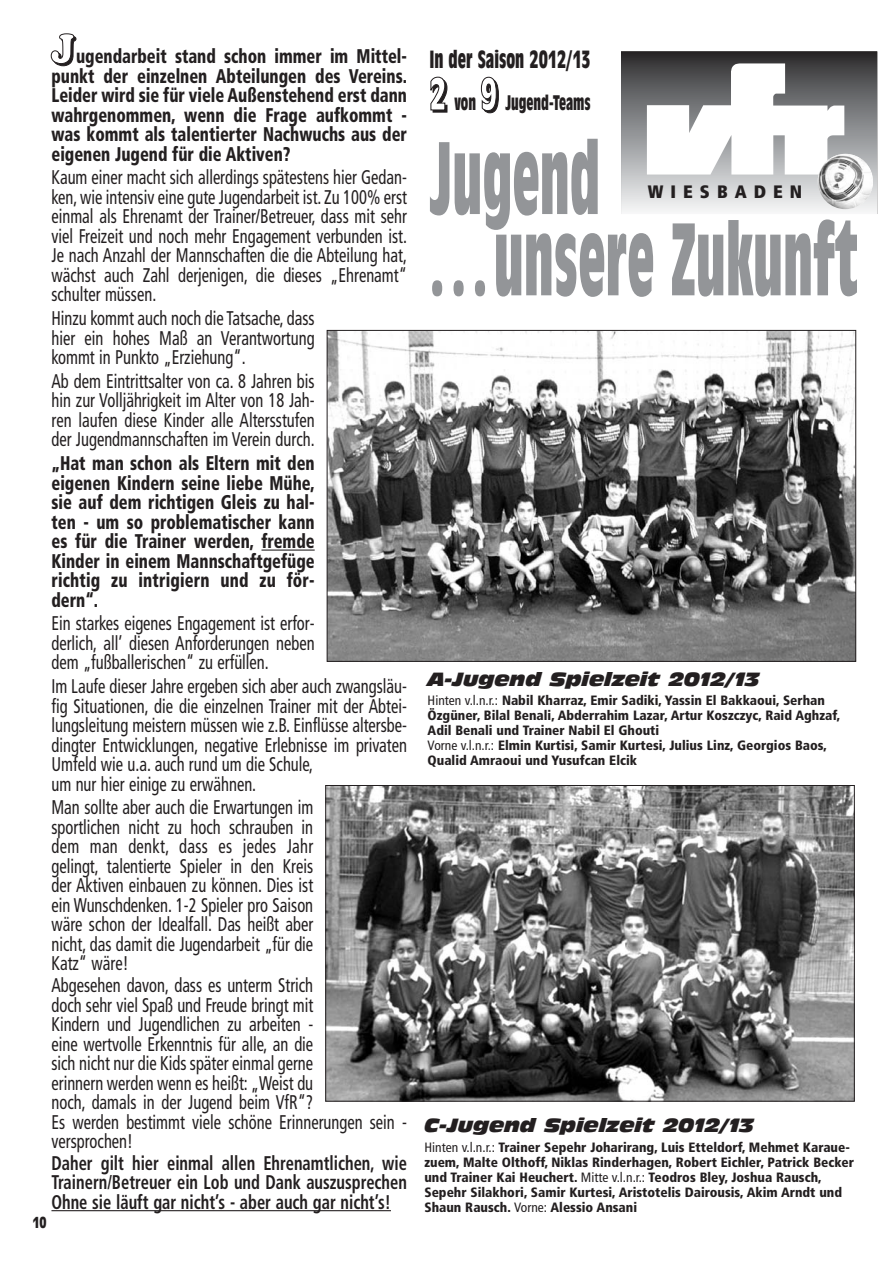
<style>
.page{position:relative;width:893px;height:1263px;background:#fff}
.page>*{position:absolute;margin:0;border:0;box-sizing:border-box;transform-origin:0 0}
.t1{font:700 condensed 96.75px/81.3px "Incised 901 BT";color:#939598;scale:.67 1}
.t2{font:700 condensed 23.4px "Incised 901 BT";color:#231f20;scale:.83 1}
.t3{font:condensed 19.8px/19.5px "Frutiger";color:#231f20;text-align:justify;scale:.83 1}
.t4{font:900 condensed 19.8px/19.5px "Frutiger";color:#231f20;text-align:justify;scale:.83 1}
.t5{font:700 condensed 19.8px/19.5px "Frutiger";color:#231f20;text-align:justify;scale:.83 1}
.t6{font:700 condensed 19.8px "Incised 901 BT";color:#231f20;scale:.83 1}
.t7{font:italic 18px "Incised 901 BT Nord";color:#231f20}
.t8{font:900 condensed 18px "Frutiger";letter-spacing:.39em;color:#231f20}
.t9{font:700 condensed 15px "Incised 901 BT";color:#231f20}
.t10{font:900 condensed 13.5px/15px "Frutiger";color:#231f20}
.s1{font-family:"Cooper";font-stretch:normal;font-size:43.2px;color:#fff}
.s2{font-size:43.2px;color:#fff}
.s3{font-weight:400}
</style>
<div class="page">
<hr style="left:261px;top:550px;width:54px;height:1px;background:#231f20">
<hr style="left:51px;top:1210px;width:340px;height:1px;background:#231f20">
<div style="left:621px;top:51px;width:256px;height:163px;background:linear-gradient(to bottom,#2d2d30,#f6f9fa)"></div>
<img style="left:646px;top:63px;width:198px;height:112px">
<img style="left:329px;top:332px;width:525px;height:328px">
<img style="left:327px;top:787px;width:526px;height:312px">
<div style="left:325px;top:785px;width:530px;height:316px;border:1px solid #231f20"></div>
<img style="left:818px;top:154px;width:55px;height:55px;border-radius:50%">
<p class="t4" style="left:51px;top:48px;width:430px"><span class="s1">J</span>ugendarbeit stand schon immer im Mittel&shy;punkt der einzelnen Abteilungen des Vereins.<br>Leider wird sie für viele Außenstehend erst dann wahrgenommen, wenn die Frage aufkommt - was kommt als talentierter Nachwuchs aus der eigenen Jugend für die Aktiven?</p>
<p class="t3" style="left:51px;top:169px;width:430px">Kaum einer macht sich allerdings spätestens hier Gedan&shy;ken, wie intensiv eine gute Jugendarbeit ist. Zu 100% erst einmal als Ehrenamt der Trainer/Betreuer, dass mit sehr viel Freizeit und noch mehr Engagement verbunden ist.<br>Je nach Anzahl der Mannschaften die die Abteilung hat, wächst auch Zahl derjenigen, die dieses „Ehrenamt“ schulter müssen.</p>
<p class="t3" style="left:51px;top:310px;width:319px">Hinzu kommt auch noch die Tatsache, dass hier ein hohes Maß an Verantwortung kommt in Punkto „Erziehung“.</p>
<p class="t3" style="left:51px;top:373px;width:319px">Ab dem Eintrittsalter von ca. 8 Jahren bis hin zur Volljährigkeit im Alter von 18 Jah&shy;ren laufen diese Kinder alle Altersstufen der Jugendmannschaften im Verein durch.</p>
<p class="t4" style="left:51px;top:455px;width:319px">„Hat man schon als Eltern mit den eigenen Kindern seine liebe Mühe, sie auf dem richtigen Gleis zu hal&shy;ten - um so problematischer kann es für die Trainer werden, fremde Kinder in einem Mannschaftgefüge richtig zu intrigiern und zu för&shy;dern“.</p>
<p class="t3" style="left:51px;top:615px;width:319px">Ein starkes eigenes Engagement ist erfor&shy;derlich, all’ diesen Anforderungen neben dem „fußballerischen“ zu erfüllen.</p>
<p class="t3" style="left:51px;top:678px;width:430px;text-align:left">Im Laufe dieser Jahre ergeben sich aber auch zwangsläu&shy;fig Situationen, die die einzelnen Trainer mit der Abtei&shy;lungsleitung meistern müssen wie z.B. Einflüsse altersbe&shy;dingter Entwicklungen, negative Erlebnisse im privaten Umfeld wie u.a. auch rund um die Schule,<br>um nur hier einige zu erwähnen.</p>
<p class="t3" style="left:51px;top:799px;width:317px">Man sollte aber auch die Erwartungen im sportlichen nicht zu hoch schrauben in dem man denkt, dass es jedes Jahr gelingt, talentierte Spieler in den Kreis der Aktiven einbauen zu können. Dies ist ein Wunschdenken. 1-2 Spieler pro Saison wäre schon der Idealfall. Das heißt aber nicht, das damit die Jugendarbeit „für die Katz“ wäre!</p>
<p class="t3" style="left:51px;top:977px;width:430px;text-align:left">Abgesehen davon, dass es unterm Strich<br>doch sehr viel Spaß und Freude bringt mit<br>Kindern und Jugendlichen zu arbeiten -<br>eine wertvolle Erkenntnis für alle, an die<br>sich nicht nur die Kids später einmal gerne<br>erinnern werden wenn es heißt: „Weist du<br>noch, damals in der Jugend beim VfR“?<br>Es werden bestimmt viele schöne Erinnerungen sein - versprochen!</p>
<p class="t5" style="left:51px;top:1155px;width:430px">Daher gilt hier einmal allen Ehrenamtlichen, wie Trainern/Betreuer ein Lob und Dank auszusprechen Ohne sie läuft gar nicht’s - aber auch gar nicht’s!</p>
<p class="t9" style="left:33px;top:1216px;width:16px">10</p>
<p class="t2" style="left:429px;top:50px;width:196px">In der Saison 2012/13</p>
<p class="t6" style="left:429px;top:95px;width:196px"><span class="s2">2</span> von <span class="s2">9</span> Jugend-Teams</p>
<h1 class="t1" style="left:429px;top:144px;width:640px">Jugend<br>...unsere Zukunft</h1>
<p class="t8" style="left:648px;top:185px;width:156px">WIESBADEN</p>
<p class="t7" style="left:428px;top:672px;width:333px">A-Jugend Spielzeit 2012/13</p>
<p class="t10" style="left:428px;top:694px;width:414px"><span class="s3">Hinten v.l.n.r.:</span> Nabil Kharraz, Emir Sadiki, Yassin El Bakkaoui, Serhan Özgüner, Bilal Benali, Abderrahim Lazar, Artur Koszczyc, Raid Aghzaf, Adil Benali und Trainer Nabil El Ghouti<br><span class="s3">Vorne v.l.n.r.:</span> Elmin Kurtisi, Samir Kurtesi, Julius Linz, Georgios Baos, Qualid Amraoui und Yusufcan Elcik</p>
<p class="t7" style="left:424px;top:1118px;width:331px">C-Jugend Spielzeit 2012/13</p>
<p class="t10" style="left:424px;top:1140px;width:431px"><span class="s3">Hinten v.l.n.r.:</span> Trainer Sepehr Joharirang, Luis Etteldorf, Mehmet Karaue&shy;zuem, Malte Olthoff, Niklas Rinderhagen, Robert Eichler, Patrick Becker und Trainer Kai Heuchert. <span class="s3">Mitte v.l.n.r.:</span> Teodros Bley, Joshua Rausch, Sepehr Silakhori, Samir Kurtesi, Aristotelis Dairousis, Akim Arndt und Shaun Rausch. <span class="s3">Vorne:</span> Alessio Ansani</p>
</div>
